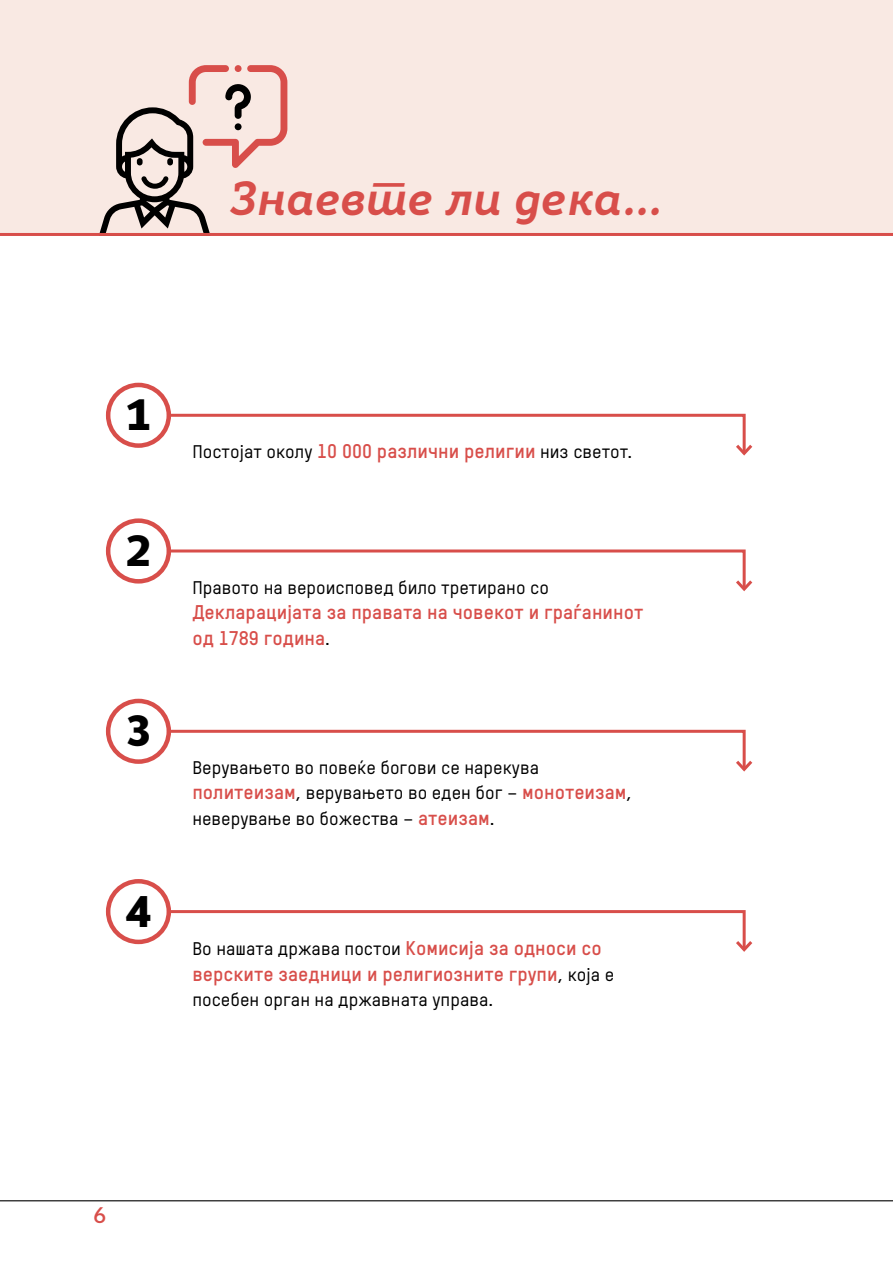
<style>
.page{position:relative;width:893px;height:1263px;background:#fff}
.page>*{position:absolute;margin:0;border:0;box-sizing:border-box;transform-origin:0 0}
.t1{font:italic 700 45px "Skola Sans";letter-spacing:.02em;color:#d84e4a}
.t2{font:900 41.1px "Skola Sans";color:#000}
.t3{font:500 21px "Skola Sans";color:#d84e4a}
.t4{font:700 19.5px/25.5px "Oxfam TSTARPRO";color:#d84e4a}
.t5{font:500 18px/25.5px "Oxfam TSTARPRO";color:#000}
.s1{font-weight:700;font-size:19.5px;color:#d84e4a}
.s2{font-weight:500;font-size:18px;color:#000}
</style>
<div class="page">
<div style="left:0;top:0;width:893px;height:233px;background:#f9e9e3"></div>
<svg style="left:99px;top:65px;width:188px;height:168px"></svg>
<div style="left:167px;top:158px;width:6px;height:7px;background:#000;border-radius:3px"></div>
<div style="left:137px;top:158px;width:6px;height:7px;background:#000;border-radius:3px"></div>
<hr style="left:0;top:1200px;width:893px;height:1px;background:#000">
<div style="left:106px;top:383px;width:65px;height:65px;border:4px solid #d84e4a;border-radius:50%"></div>
<div style="left:106px;top:518px;width:65px;height:66px;border:4px solid #d84e4a;border-radius:50%"></div>
<div style="left:106px;top:699px;width:65px;height:65px;border:4px solid #d84e4a;border-radius:50%"></div>
<div style="left:106px;top:879px;width:65px;height:65px;border:4px solid #d84e4a;border-radius:50%"></div>
<hr style="left:0;top:233px;width:893px;height:3px;background:#d84e4a">
<svg style="left:165px;top:412px;width:588px;height:44px"></svg>
<svg style="left:165px;top:548px;width:588px;height:44px"></svg>
<svg style="left:165px;top:728px;width:588px;height:44px"></svg>
<svg style="left:165px;top:908px;width:588px;height:44px"></svg>
<h1 class="t1" style="left:230px;top:171px;width:432px">Знаевте ли дека…</h1>
<h2 class="t2" style="left:125px;top:389px;width:29px">1</h2>
<h2 class="t2" style="left:125px;top:525px;width:29px">2</h2>
<h2 class="t2" style="left:125px;top:705px;width:29px">3</h2>
<h2 class="t2" style="left:125px;top:885px;width:29px">4</h2>
<p class="t5" style="left:192px;top:439px;width:441px">Постојат околу <span class="s1">10 000 различни религии</span> низ светот.</p>
<p class="t5" style="left:192px;top:574px;width:358px">Правото на вероисповед било третирано со</p>
<p class="t4" style="left:192px;top:599px;width:452px">Декларацијата за правата на човекот и граѓанинот од 1789 година<span class="s2">.</span></p>
<p class="t5" style="left:192px;top:755px;width:441px">Верувањето во повеќе богови се нарекува <span class="s1">политеизам</span>, верувањето во еден бог – <span class="s1">монотеизам</span>, неверување во божества – <span class="s1">атеизам</span>.</p>
<p class="t5" style="left:192px;top:936px;width:411px">Во нашата држава постои <span class="s1">Комисија за односи со</span></p>
<p class="t4" style="left:192px;top:961px;width:423px">верските заедници и религиозните групи<span class="s2">, која е</span></p>
<p class="t5" style="left:192px;top:987px;width:302px">посебен орган на државната управа.</p>
<p class="t3" style="left:93px;top:1203px;width:15px">6</p>
</div>
